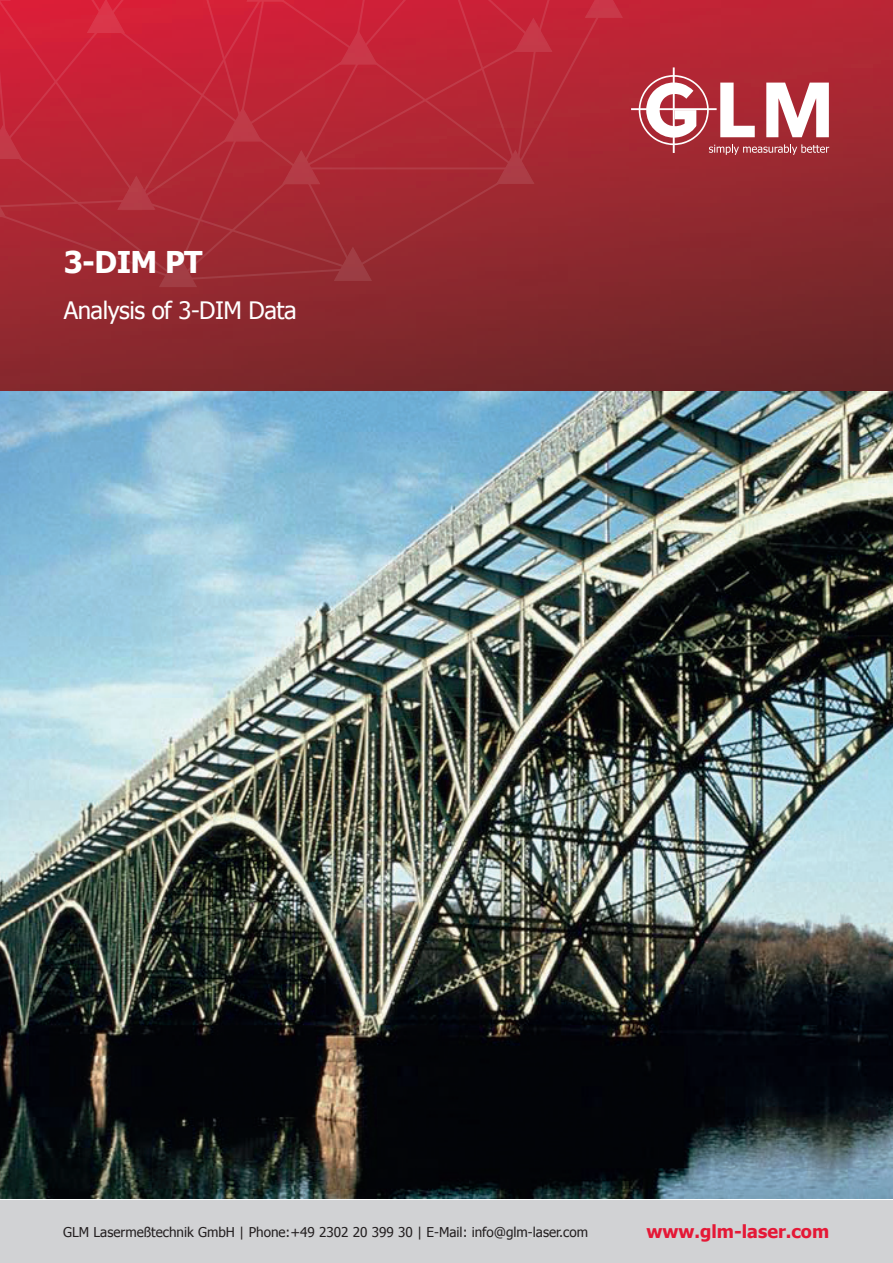
<style>
.page{position:relative;width:893px;height:1263px;background:#fff}
.page>*{position:absolute;margin:0;border:0;box-sizing:border-box;transform-origin:0 0}
.t1{font:700 30px "Tahoma";color:#fff}
.t2{font:24px "Tahoma";letter-spacing:-.02em;color:#fff}
.t3{font:700 18px "Tahoma";color:#e51836}
.t4{font:13.5px "Tahoma";color:#231f20}
</style>
<div class="page">
<div style="left:0;top:1200px;width:893px;height:63px;background:#d1d2d4"></div>
<img style="left:0;top:0;width:893px;height:1199px">
<svg style="left:0;top:0;width:624px;height:287px;background:#b22735"></svg>
<svg style="left:631px;top:67px;width:198px;height:88px"></svg>
<h1 class="t1" style="left:64px;top:241px;width:140px">3-DIM PT</h1>
<h2 class="t2" style="left:64px;top:294px;width:234px">Analysis of 3-DIM Data</h2>
<p class="t4" style="left:63px;top:1223px;width:526px">GLM Lasermeßtechnik GmbH | Phone:+49 2302 20 399 30 | E-Mail: info@glm-laser.com</p>
<h3 class="t3" style="left:646px;top:1218px;width:184px">www.glm-laser.com</h3>
</div>
